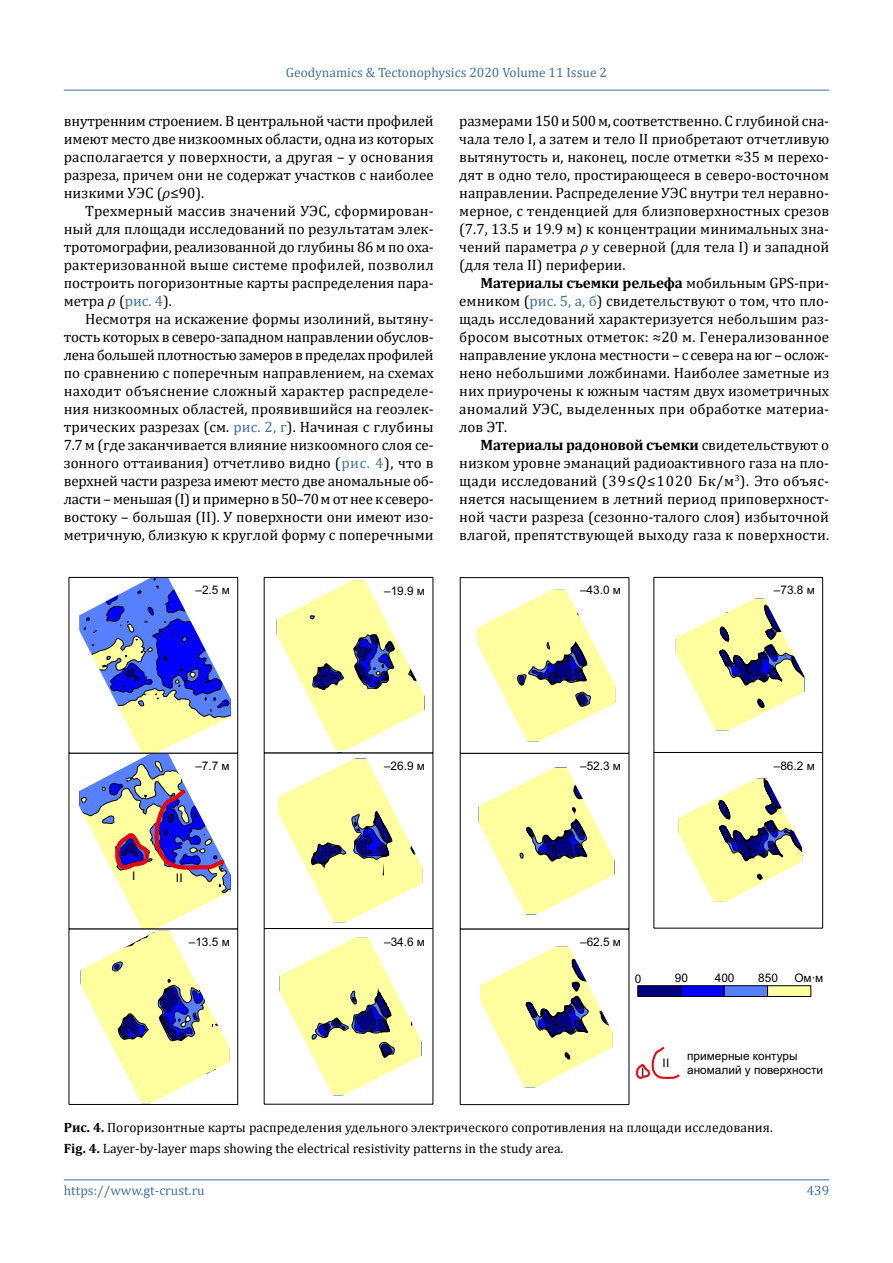
<style>
.page{position:relative;width:893px;height:1263px;background:#fff}
.page>*{position:absolute;margin:0;border:0;box-sizing:border-box;transform-origin:0 0}
.t1{font:15px/18px "Cambria";color:#000;text-align:justify}
.t2{font:13.5px/20.4px "Cambria";color:#000}
.t3{font:13.5px "Cambria";color:#45709b}
.t4{font:11.85px/13.2px "Arial";color:#000}
.s1{font-style:italic}
.s2{color:#45709b}
.s3{font-weight:700}
</style>
<div class="page">
<hr style="left:64px;top:1179px;width:765px;height:1px;background:#45709b">
<hr style="left:64px;top:90px;width:765px;height:1px;background:#45709b">
<hr style="left:654px;top:928px;width:169px;height:1px;background:#000">
<svg style="left:654px;top:598px;width:169px;height:330px"></svg>
<hr style="left:654px;top:752px;width:169px;height:1px;background:#000">
<hr style="left:654px;top:577px;width:169px;height:1px;background:#000">
<hr style="left:654px;top:577px;width:1px;height:175px;background:#000">
<hr style="left:822px;top:577px;width:1px;height:175px;background:#000">
<hr style="left:460px;top:1104px;width:169px;height:1px;background:#000">
<hr style="left:629px;top:929px;width:1px;height:175px;background:#000">
<hr style="left:629px;top:753px;width:1px;height:176px;background:#000">
<svg style="left:460px;top:578px;width:169px;height:526px"></svg>
<hr style="left:460px;top:753px;width:169px;height:1px;background:#000">
<hr style="left:460px;top:577px;width:169px;height:1px;background:#000">
<hr style="left:460px;top:578px;width:1px;height:175px;background:#000">
<hr style="left:629px;top:578px;width:1px;height:175px;background:#000">
<hr style="left:264px;top:1104px;width:169px;height:1px;background:#000">
<hr style="left:433px;top:928px;width:1px;height:176px;background:#000">
<hr style="left:433px;top:753px;width:1px;height:175px;background:#000">
<svg style="left:264px;top:578px;width:169px;height:526px"></svg>
<hr style="left:264px;top:753px;width:169px;height:1px;background:#000">
<hr style="left:264px;top:577px;width:169px;height:1px;background:#000">
<hr style="left:264px;top:577px;width:1px;height:176px;background:#000">
<hr style="left:433px;top:577px;width:1px;height:176px;background:#000">
<hr style="left:69px;top:1104px;width:169px;height:1px;background:#000">
<div style="left:638px;top:985px;width:43px;height:12px;background:#000080;border:1px solid #000"></div>
<div style="left:681px;top:985px;width:43px;height:12px;background:#00f;border:1px solid #000"></div>
<div style="left:724px;top:985px;width:44px;height:12px;background:#5780ff;border:1px solid #000"></div>
<div style="left:767px;top:985px;width:44px;height:12px;background:#ffffa0;border:1px solid #000"></div>
<svg style="left:636px;top:1046px;width:44px;height:33px"></svg>
<svg style="left:69px;top:577px;width:169px;height:527px"></svg>
<p class="t3" style="left:286px;top:65px;width:323px">Geodynamics &amp; Tectonophysics 2020 Volume 11 Issue 2</p>
<p class="t1" style="left:64px;top:112px;width:371px">внутренним строением. В центральной части профилей имеют место две низкоомных области, одна из которых располагается у поверхности, а другая – у основания разреза, причем они не содержат участков с наиболее низкими УЭС (<span class="s1">ρ</span>≤90).</p>
<p class="t1" style="left:64px;top:202px;width:371px;text-indent:21px">Трехмерный массив значений УЭС, сформирован&shy;ный для площади исследований по результатам элек&shy;тротомографии, реализованной до глубины 86 м по оха&shy;рактеризованной выше системе профилей, позволил построить погоризонтные карты распределения пара&shy;метра <span class="s1">ρ</span> (<span class="s2">рис. 4</span>).</p>
<p class="t1" style="left:64px;top:310px;width:371px;text-indent:21px">Несмотря на искажение формы изолиний, вытяну&shy;тость которых в северо-западном направлении обуслов&shy;лена большей плотностью замеров в пределах профилей по сравнению с поперечным направлением, на схемах находит объяснение сложный характер распределе&shy;ния низкоомных областей, проявившийся на геоэлек&shy;трических разрезах (см. <span class="s2">рис. 2, г</span>). Начиная с глубины 7.7 м (где заканчивается влияние низкоомного слоя се&shy;зонного оттаивания) отчетливо видно (<span class="s2">рис. 4</span>), что в верхней части разреза имеют место две аномальные об&shy;ласти – меньшая (I) и примерно в 50–70 м от нее к северо&shy;востоку – большая (II). У поверхности они имеют изо&shy;метричную, близкую к круглой форму с поперечными</p>
<p class="t1" style="left:459px;top:112px;width:371px">размерами 150 и 500 м, соответственно. С глубиной сна&shy;чала тело I, а затем и тело II приобретают отчетливую вытянутость и, наконец, после отметки ≈35 м перехо&shy;дят в одно тело, простирающееся в северо-восточном направлении. Распределение УЭС внутри тел неравно&shy;мерное, с тенденцией для близповерхностных срезов (7.7, 13.5 и 19.9 м) к концентрации минимальных зна&shy;чений параметра <span class="s1">ρ</span> у северной (для тела I) и западной (для тела II) периферии.</p>
<p class="t1" style="left:459px;top:274px;width:371px;text-indent:21px"><span class="s3">Материалы съемки рельефа</span> мобильным GPS-при&shy;емником (<span class="s2">рис. 5, а, б</span>) свидетельствуют о том, что пло&shy;щадь исследований характеризуется небольшим раз&shy;бросом высотных отметок: ≈20 м. Генерализованное направление уклона местности – с севера на юг – ослож&shy;нено небольшими ложбинами. Наиболее заметные из них приурочены к южным частям двух изометричных аномалий УЭС, выделенных при обработке материа&shy;лов ЭТ.</p>
<p class="t1" style="left:459px;top:436px;width:371px;text-indent:21px"><span class="s3">Материалы радоновой съемки</span> свидетельствуют о низком уровне эманаций радиоактивного газа на пло&shy;щади исследований (39≤<span class="s1">Q</span>≤1020 Бк/м<sup>3</sup>). Это объяс&shy;няется насыщением в летний период приповерхност&shy;ной части разреза (сезонно-талого слоя) избыточной влагой, препятствующей выходу газа к поверхности.</p>
<p class="t4" style="left:195px;top:585px;width:36px">–2.5 м</p>
<p class="t4" style="left:384px;top:585px;width:42px">–19.9 м</p>
<p class="t4" style="left:580px;top:585px;width:42px">–43.0 м</p>
<p class="t4" style="left:774px;top:585px;width:42px">–73.8 м</p>
<p class="t4" style="left:132px;top:870px;width:5px">I</p>
<p class="t4" style="left:195px;top:760px;width:36px">–7.7 м</p>
<p class="t4" style="left:774px;top:760px;width:42px">–86.2 м</p>
<p class="t4" style="left:384px;top:760px;width:42px">–26.9 м</p>
<p class="t4" style="left:580px;top:760px;width:42px">–52.3 м</p>
<p class="t4" style="left:176px;top:872px;width:8px">II</p>
<p class="t4" style="left:189px;top:936px;width:42px">–13.5 м</p>
<p class="t4" style="left:384px;top:936px;width:42px">–34.6 м</p>
<p class="t4" style="left:580px;top:936px;width:42px">–62.5 м</p>
<p class="t4" style="left:635px;top:973px;width:8px">0</p>
<p class="t4" style="left:675px;top:973px;width:15px">90</p>
<p class="t4" style="left:715px;top:973px;width:21px">400</p>
<p class="t4" style="left:758px;top:973px;width:21px">850</p>
<p class="t4" style="left:794px;top:973px;width:30px">Ом∙м</p>
<p class="t4" style="left:641px;top:1066px;width:5px">I</p>
<p class="t4" style="left:662px;top:1057px;width:8px">II</p>
<p class="t4" style="left:687px;top:1051px;width:138px">примерные контуры аномалий у поверхности</p>
<p class="t2" style="left:64px;top:1117px;width:711px"><span class="s3">Рис. 4.</span> Погоризонтные карты распределения удельного электрического сопротивления на площади исследования.<br><span class="s3">Fig. 4.</span> Layer-by-layer maps showing the electrical resistivity patterns in the study area.</p>
<p class="t3" style="left:64px;top:1183px;width:142px">https://www.gt-crust.ru</p>
<p class="t3" style="left:807px;top:1183px;width:24px">439</p>
</div>
